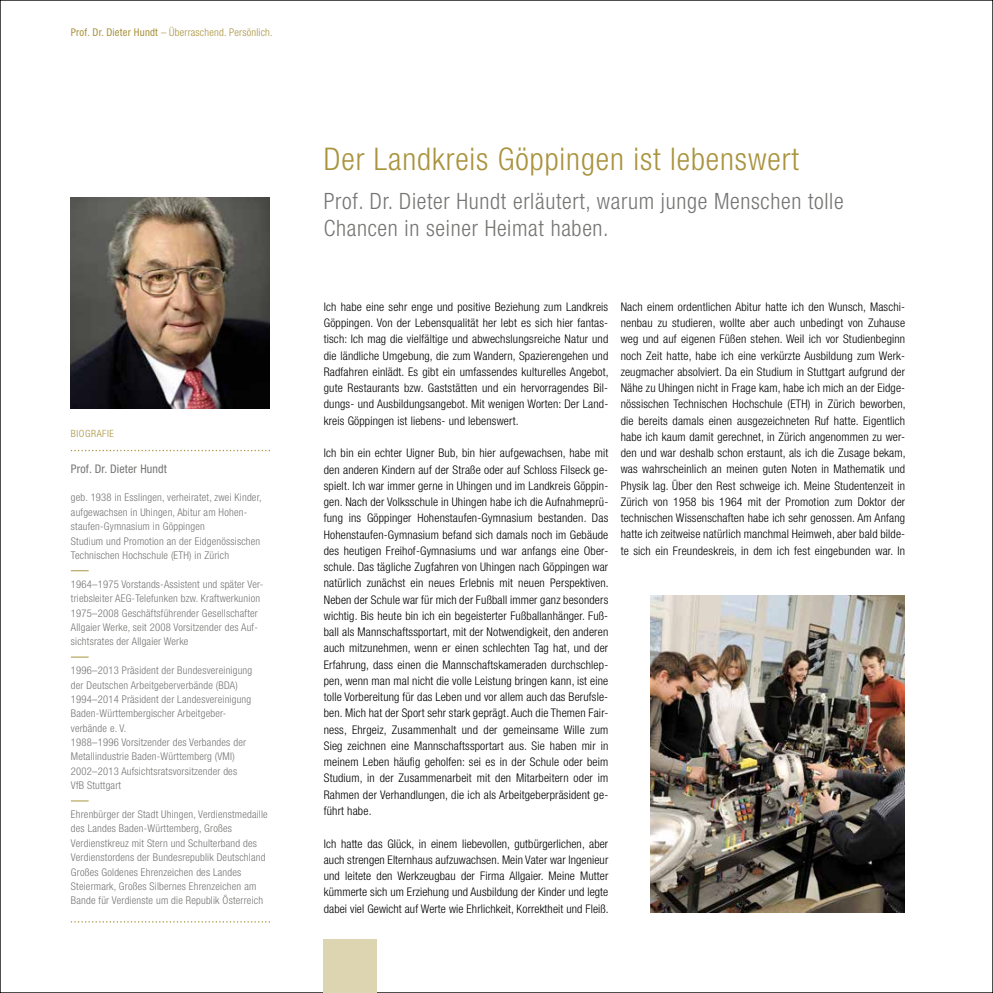
<style>
.page{position:relative;width:993px;height:993px;background:#fff}
.page>*{position:absolute;margin:0;border:0;box-sizing:border-box;transform-origin:0 0}
.t1{font:300 condensed 31.25px "Helvetica Neue LT Std";letter-spacing:.03em;color:#a9933e}
.t2{font:300 condensed 22.5px/27.5px "Helvetica Neue LT Std";letter-spacing:.03em;color:#757574}
.t3{font:300 condensed 11.88px/16.2px "Helvetica Neue LT Std";letter-spacing:.015em;color:#000;text-align:justify}
.t4{font:condensed 11.88px "Helvetica Neue LT Std";letter-spacing:.015em;color:#757574}
.t5{font:300 condensed 10.62px/14.4px "Helvetica Neue LT Std";letter-spacing:.02em;color:#757574}
.t6{font:300 condensed 10.62px "Helvetica Neue LT Std";letter-spacing:.02em;color:#a9933e}
.t7{font:300 condensed 10px "Helvetica Neue LT Std";letter-spacing:.06em;color:#a9933e}
.s1{font-weight:400}
</style>
<div class="page">
<svg style="left:71px;top:921px;width:199px;height:1px"></svg>
<svg style="left:71px;top:800px;width:18px;height:1px"></svg>
<svg style="left:71px;top:656px;width:18px;height:1px"></svg>
<svg style="left:71px;top:570px;width:18px;height:1px"></svg>
<svg style="left:71px;top:450px;width:199px;height:1px"></svg>
<img style="left:71px;top:197px;width:199px;height:211px">
<img style="left:650px;top:595px;width:254px;height:317px">
<div style="left:324px;top:939px;width:53px;height:53px;background:#ddd4b2"></div>
<p class="t6" style="left:71px;top:26px;width:203px"><span class="s1">Prof. Dr. Dieter Hundt</span> – Überraschend. Persönlich.</p>
<p class="t7" style="left:71px;top:427px;width:45px">BIOGRAFIE</p>
<p class="t4" style="left:71px;top:461px;width:98px">Prof. Dr. Dieter Hundt</p>
<p class="t5" style="left:71px;top:490px;width:192px">geb. 1938 in Esslingen, verheiratet, zwei Kinder, aufgewachsen in Uhingen, Abitur am Hohen&shy;staufen-Gymnasium in Göppingen<br>Studium und Promotion an der Eidgenössischen Technischen Hochschule (ETH) in Zürich</p>
<p class="t5" style="left:71px;top:576px;width:194px">1964–1975 Vorstands-Assistent und später Ver&shy;triebsleiter AEG-Telefunken bzw. Kraftwerkunion 1975–2008 Geschäftsführender Gesellschafter Allgaier Werke, seit 2008 Vorsitzender des Auf&shy;sichtsrates der Allgaier Werke</p>
<p class="t5" style="left:71px;top:663px;width:183px">1996–2013 Präsident der Bundesvereinigung der Deutschen Arbeitgeberverbände (BDA)<br>1994–2014 Präsident der Landesvereinigung Baden-Württembergischer Arbeitgeber&shy;verbände e. V.<br>1988–1996 Vorsitzender des Verbandes der Metallindustrie Baden-Württemberg (VMI)<br>2002–2013 Aufsichtsratsvorsitzender des VfB Stuttgart</p>
<p class="t5" style="left:71px;top:806px;width:198px">Ehrenbürger der Stadt Uhingen, Verdienstmedaille des Landes Baden-Württemberg, Großes Verdienstkreuz mit Stern und Schulterband des Verdienstordens der Bundesrepublik Deutschland Großes Goldenes Ehrenzeichen des Landes Steiermark, Großes Silbernes Ehrenzeichen am Bande für Verdienste um die Republik Österreich</p>
<p class="t1" style="left:324px;top:141px;width:476px">Der Landkreis Göppingen ist lebenswert</p>
<p class="t2" style="left:324px;top:186px;width:521px">Prof. Dr. Dieter Hundt erläutert, warum junge Menschen tolle<br>Chancen in seiner Heimat haben.</p>
<p class="t3" style="left:324px;top:298px;width:286px">Ich habe eine sehr enge und positive Beziehung zum Landkreis Göppingen. Von der Lebensqualität her lebt es sich hier fantas&shy;tisch: Ich mag die vielfältige und abwechslungsreiche Natur und die ländliche Umgebung, die zum Wandern, Spazierengehen und Radfahren einlädt. Es gibt ein umfassendes kulturelles Angebot, gute Restaurants bzw. Gaststätten und ein hervorragendes Bil&shy;dungs- und Ausbildungsangebot. Mit wenigen Worten: Der Land&shy;kreis Göppingen ist liebens- und lebenswert.</p>
<p class="t3" style="left:324px;top:444px;width:286px">Ich bin ein echter Uigner Bub, bin hier aufgewachsen, habe mit den anderen Kindern auf der Straße oder auf Schloss Filseck ge&shy;spielt. Ich war immer gerne in Uhingen und im Landkreis Göppin&shy;gen. Nach der Volksschule in Uhingen habe ich die Aufnahmeprü&shy;fung ins Göppinger Hohenstaufen-Gymnasium bestanden. Das Hohenstaufen-Gymnasium befand sich damals noch im Gebäude des heutigen Freihof-Gymnasiums und war anfangs eine Ober&shy;schule. Das tägliche Zugfahren von Uhingen nach Göppingen war natürlich zunächst ein neues Erlebnis mit neuen Perspektiven.<br>Neben der Schule war für mich der Fußball immer ganz besonders wichtig. Bis heute bin ich ein begeisterter Fußballanhänger. Fuß&shy;ball als Mannschaftssportart, mit der Notwendigkeit, den anderen auch mitzunehmen, wenn er einen schlechten Tag hat, und der Erfahrung, dass einen die Mannschaftskameraden durchschlep&shy;pen, wenn man mal nicht die volle Leistung bringen kann, ist eine tolle Vorbereitung für das Leben und vor allem auch das Berufsle&shy;ben. Mich hat der Sport sehr stark geprägt. Auch die Themen Fair&shy;ness, Ehrgeiz, Zusammenhalt und der gemeinsame Wille zum Sieg zeichnen eine Mannschaftssportart aus. Sie haben mir in meinem Leben häufg geholfen: sei es in der Schule oder beim Studium, in der Zusammenarbeit mit den Mitarbeitern oder im Rahmen der Verhandlungen, die ich als Arbeitgeberpräsident ge&shy;führt habe.</p>
<p class="t3" style="left:324px;top:834px;width:286px">Ich hatte das Glück, in einem liebevollen, gutbürgerlichen, aber auch strengen Elternhaus aufzuwachsen. Mein Vater war Ingenieur und leitete den Werkzeugbau der Firma Allgaier. Meine Mutter kümmerte sich um Erziehung und Ausbildung der Kinder und legte dabei viel Gewicht auf Werte wie Ehrlichkeit, Korrektheit und Fleiß.</p>
<p class="t3" style="left:620px;top:298px;width:286px">Nach einem ordentlichen Abitur hatte ich den Wunsch, Maschi&shy;nenbau zu studieren, wollte aber auch unbedingt von Zuhause weg und auf eigenen Füßen stehen. Weil ich vor Studienbeginn noch Zeit hatte, habe ich eine verkürzte Ausbildung zum Werk&shy;zeugmacher absolviert. Da ein Studium in Stuttgart aufgrund der Nähe zu Uhingen nicht in Frage kam, habe ich mich an der Eidge&shy;nössischen Technischen Hochschule (ETH) in Zürich beworben, die bereits damals einen ausgezeichneten Ruf hatte. Eigentlich habe ich kaum damit gerechnet, in Zürich angenommen zu wer&shy;den und war deshalb schon erstaunt, als ich die Zusage bekam, was wahrscheinlich an meinen guten Noten in Mathematik und Physik lag. Über den Rest schweige ich. Meine Studentenzeit in Zürich von 1958 bis 1964 mit der Promotion zum Doktor der technischen Wissenschaften habe ich sehr genossen. Am Anfang hatte ich zeitweise natürlich manchmal Heimweh, aber bald bilde&shy;te sich ein Freundeskreis, in dem ich fest eingebunden war. In</p>
</div>
